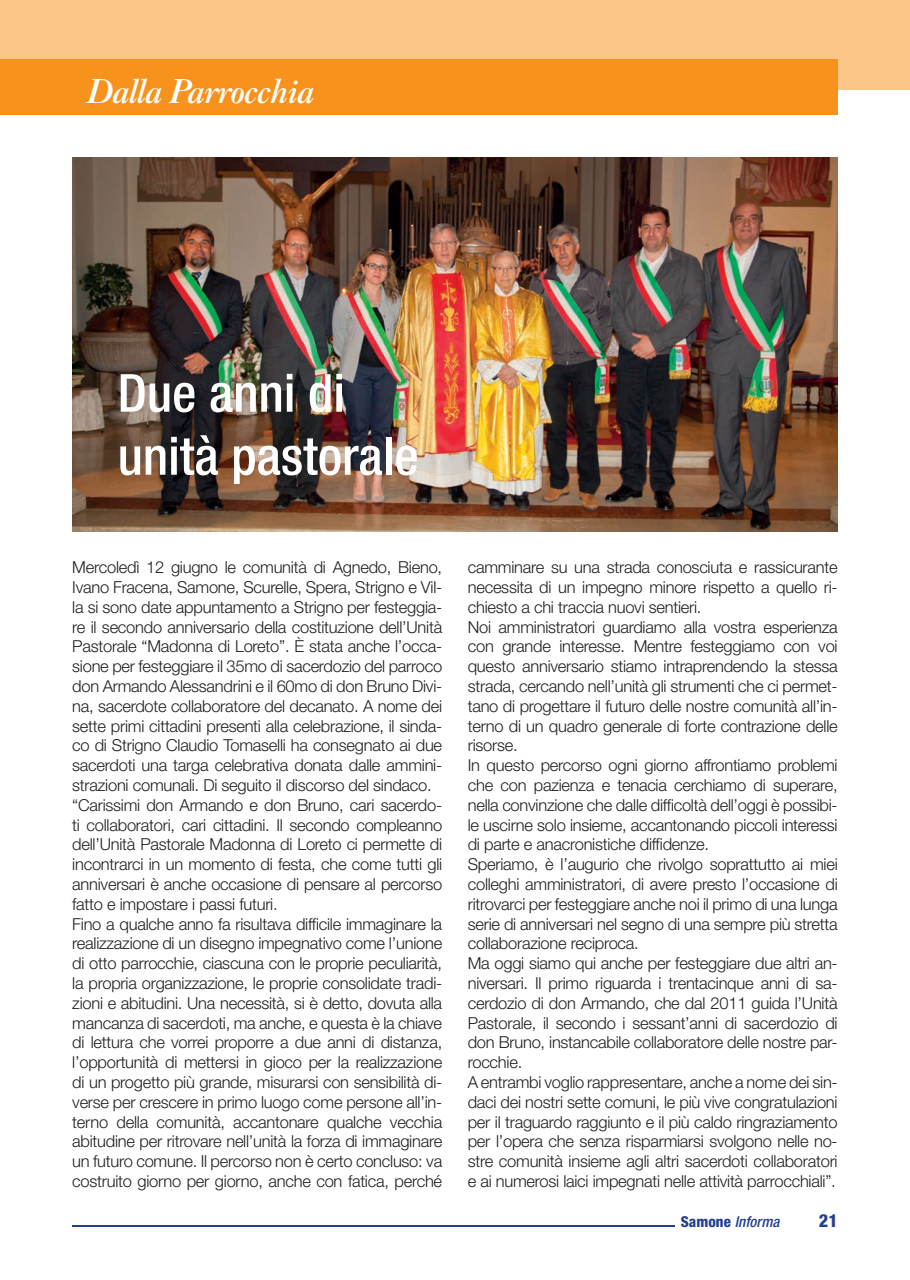
<style>
.page{position:relative;width:910px;height:1280px;background:#fff}
.page>*{position:absolute;margin:0;border:0;box-sizing:border-box;transform-origin:0 0}
.t1{font:500 condensed 52.5px/63px "Helvetica Neue LT Std";color:#fff}
.t2{font:italic 700 33px "Caslon BT";letter-spacing:-.04em;color:#fff}
.t3{font:800 condensed 18px "Helvetica Neue LT Std";color:#253f8e}
.t4{font:300 16.5px/19.8px "Helvetica Neue LT Std";letter-spacing:-.015em;color:#231f20}
.t5{font:italic 500 condensed 15px "Helvetica Neue LT Std";color:#253f8e}
.s1{font-weight:800;font-style:normal}
</style>
<div class="page">
<div style="left:0;top:0;width:9px;height:89px;background:#fdc689"></div>
<div style="left:9px;top:0;width:901px;height:89px;background:#fdc689"></div>
<div style="left:9px;top:60px;width:829px;height:55px;background:#f7931d"></div>
<div style="left:0;top:60px;width:9px;height:55px;background:#f7931d"></div>
<hr style="left:72px;top:1225px;width:603px;height:2px;background:#253f8e">
<img style="left:72px;top:157px;width:766px;height:374px">
<h2 class="t2" style="left:87px;top:71px;width:231px">Dalla Parrocchia</h2>
<h1 class="t1" style="left:118px;top:361px;width:302px">Due anni di unità pastorale</h1>
<p class="t4" style="left:72px;top:557px;width:371px">Mercoledì 12 giugno le comunità di Agnedo, Bieno, Ivano Fracena, Samone, Scurelle, Spera, Strigno e Vil&shy;la si sono date appuntamento a Strigno per festeggia&shy;re il secondo anniversario della costituzione dell’Unità Pastorale “Madonna di Loreto”. È stata anche l’occa&shy;sione per festeggiare il 35mo di sacerdozio del parroco don Armando Alessandrini e il 60mo di don Bruno Divi&shy;na, sacerdote collaboratore del decanato. A nome dei sette primi cittadini presenti alla celebrazione, il sinda&shy;co di Strigno Claudio Tomaselli ha consegnato ai due sacerdoti una targa celebrativa donata dalle ammini&shy;strazioni comunali. Di seguito il discorso del sindaco. “Carissimi don Armando e don Bruno, cari sacerdo&shy;ti collaboratori, cari cittadini. Il secondo compleanno dell’Unità Pastorale Madonna di Loreto ci permette di incontrarci in un momento di festa, che come tutti gli anniversari è anche occasione di pensare al percorso fatto e impostare i passi futuri.<br>Fino a qualche anno fa risultava difficile immaginare la realizzazione di un disegno impegnativo come l’unione di otto parrocchie, ciascuna con le proprie peculiarità, la propria organizzazione, le proprie consolidate tradi&shy;zioni e abitudini. Una necessità, si è detto, dovuta alla mancanza di sacerdoti, ma anche, e questa è la chiave di lettura che vorrei proporre a due anni di distanza, l’opportunità di mettersi in gioco per la realizzazione di un progetto più grande, misurarsi con sensibilità di&shy;verse per crescere in primo luogo come persone all’in&shy;terno della comunità, accantonare qualche vecchia abitudine per ritrovare nell’unità la forza di immaginare un futuro comune. Il percorso non è certo concluso: va costruito giorno per giorno, anche con fatica, perché</p>
<p class="t4" style="left:468px;top:557px;width:371px">camminare su una strada conosciuta e rassicurante necessita di un impegno minore rispetto a quello ri&shy;chiesto a chi traccia nuovi sentieri.<br>Noi amministratori guardiamo alla vostra esperienza con grande interesse. Mentre festeggiamo con voi questo anniversario stiamo intraprendendo la stessa strada, cercando nell’unità gli strumenti che ci permet&shy;tano di progettare il futuro delle nostre comunità all’in&shy;terno di un quadro generale di forte contrazione delle risorse.<br>In questo percorso ogni giorno affrontiamo problemi che con pazienza e tenacia cerchiamo di superare, nella convinzione che dalle difficoltà dell’oggi è possibi&shy;le uscirne solo insieme, accantonando piccoli interessi di parte e anacronistiche diffidenze.<br>Speriamo, è l’augurio che rivolgo soprattutto ai miei colleghi amministratori, di avere presto l’occasione di ritrovarci per festeggiare anche noi il primo di una lunga serie di anniversari nel segno di una sempre più stretta collaborazione reciproca.<br>Ma oggi siamo qui anche per festeggiare due altri an&shy;niversari. Il primo riguarda i trentacinque anni di sa&shy;cerdozio di don Armando, che dal 2011 guida l’Unità Pastorale, il secondo i sessant’anni di sacerdozio di don Bruno, instancabile collaboratore delle nostre par&shy;rocchie.<br>A entrambi voglio rappresentare, anche a nome dei sin&shy;daci dei nostri sette comuni, le più vive congratulazioni per il traguardo raggiunto e il più caldo ringraziamento per l’opera che senza risparmiarsi svolgono nelle no&shy;stre comunità insieme agli altri sacerdoti collaboratori e ai numerosi laici impegnati nelle attività parrocchiali”.</p>
<p class="t5" style="left:681px;top:1213px;width:100px"><span class="s1">Samone</span> Informa</p>
<p class="t3" style="left:819px;top:1209px;width:20px">21</p>
</div>
